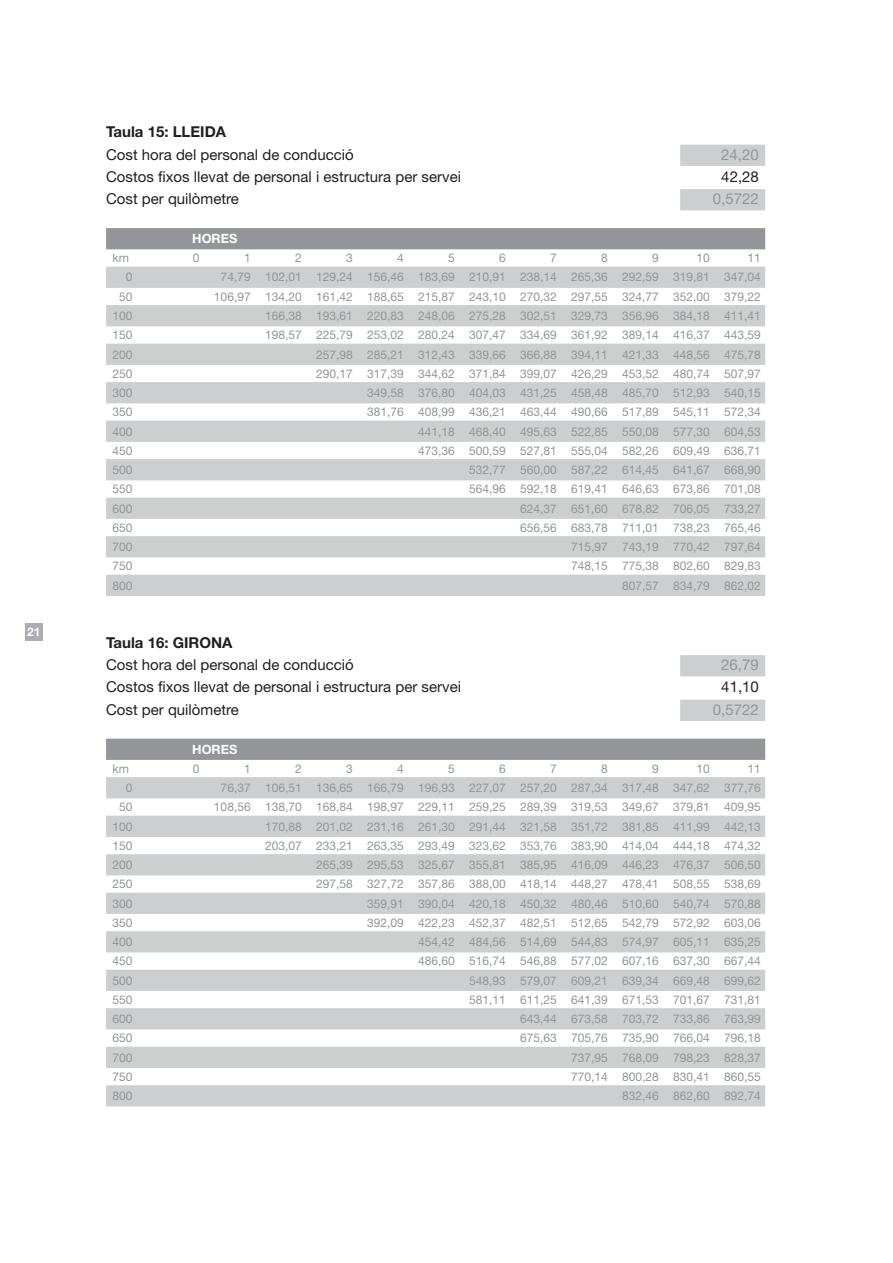
<style>
.page{position:relative;width:893px;height:1263px;background:#fff}
.page>*{position:absolute;margin:0;border:0;box-sizing:border-box;transform-origin:0 0}
.t1{font:15px "Helvetica Neue";color:#231f20}
.t2{font:700 15px "Helvetica Neue";color:#231f20}
.t3{font:15px "Helvetica Neue";color:#939598}
.t4{font:700 12.75px "Helvetica Neue";color:#fff}
.t5{font:12px "Helvetica Neue";color:#939598}
.t6{font:700 12px "Helvetica Neue";color:#fff}
</style>
<div class="page">
<div style="left:680px;top:145px;width:85px;height:21px;background:#cdced0"></div>
<div style="left:680px;top:189px;width:85px;height:21px;background:#cdced0"></div>
<div style="left:106px;top:228px;width:659px;height:21px;background:#939598"></div>
<div style="left:106px;top:267px;width:659px;height:21px;background:#cdced0"></div>
<div style="left:106px;top:305px;width:659px;height:21px;background:#cdced0"></div>
<div style="left:106px;top:344px;width:659px;height:21px;background:#cdced0"></div>
<div style="left:106px;top:382px;width:659px;height:21px;background:#cdced0"></div>
<div style="left:106px;top:421px;width:659px;height:21px;background:#cdced0"></div>
<div style="left:106px;top:459px;width:659px;height:21px;background:#cdced0"></div>
<div style="left:106px;top:498px;width:659px;height:21px;background:#cdced0"></div>
<div style="left:106px;top:536px;width:659px;height:21px;background:#cdced0"></div>
<div style="left:106px;top:575px;width:659px;height:21px;background:#cdced0"></div>
<div style="left:680px;top:655px;width:85px;height:21px;background:#cdced0"></div>
<div style="left:680px;top:700px;width:85px;height:21px;background:#cdced0"></div>
<div style="left:106px;top:739px;width:659px;height:21px;background:#939598"></div>
<div style="left:106px;top:777px;width:659px;height:21px;background:#cdced0"></div>
<div style="left:106px;top:816px;width:659px;height:21px;background:#cdced0"></div>
<div style="left:106px;top:854px;width:659px;height:21px;background:#cdced0"></div>
<div style="left:106px;top:893px;width:659px;height:21px;background:#cdced0"></div>
<div style="left:106px;top:931px;width:659px;height:21px;background:#cdced0"></div>
<div style="left:106px;top:970px;width:659px;height:21px;background:#cdced0"></div>
<div style="left:106px;top:1008px;width:659px;height:21px;background:#cdced0"></div>
<div style="left:106px;top:1047px;width:659px;height:21px;background:#cdced0"></div>
<div style="left:106px;top:1085px;width:659px;height:21px;background:#cdced0"></div>
<div style="left:25px;top:624px;width:17px;height:17px;background:#acadb1"></div>
<p class="t6" style="left:27px;top:627px;width:15px">21</p>
<p class="t2" style="left:106px;top:127px;width:121px">Taula 15: LLEIDA</p>
<p class="t1" style="left:106px;top:149px;width:249px">Cost hora del personal de conducció</p>
<p class="t3" style="left:721px;top:149px;width:39px">24,20</p>
<p class="t1" style="left:106px;top:171px;width:356px">Costos fixos llevat de personal i estructura per servei</p>
<p class="t1" style="left:721px;top:171px;width:39px">42,28</p>
<p class="t1" style="left:106px;top:193px;width:134px">Cost per quilòmetre</p>
<p class="t3" style="left:713px;top:193px;width:47px">0,5722</p>
<p class="t4" style="left:192px;top:234px;width:47px">HORES</p>
<p class="t5" style="left:112px;top:254px;width:18px">km</p>
<p class="t5" style="left:193px;top:254px;width:8px">0</p>
<p class="t5" style="left:244px;top:254px;width:8px">1</p>
<p class="t5" style="left:295px;top:254px;width:8px">2</p>
<p class="t5" style="left:346px;top:254px;width:8px">3</p>
<p class="t5" style="left:397px;top:254px;width:8px">4</p>
<p class="t5" style="left:448px;top:254px;width:8px">5</p>
<p class="t5" style="left:499px;top:254px;width:8px">6</p>
<p class="t5" style="left:550px;top:254px;width:8px">7</p>
<p class="t5" style="left:601px;top:254px;width:8px">8</p>
<p class="t5" style="left:652px;top:254px;width:8px">9</p>
<p class="t5" style="left:697px;top:254px;width:15px">10</p>
<p class="t5" style="left:748px;top:254px;width:15px">11</p>
<p class="t5" style="left:126px;top:273px;width:8px">0</p>
<p class="t5" style="left:221px;top:273px;width:542px">74,79 102,01 129,24 156,46 183,69 210,91 238,14 265,36 292,59 319,81 347,04</p>
<p class="t5" style="left:119px;top:292px;width:15px">50</p>
<p class="t5" style="left:214px;top:292px;width:548px">106,97 134,20 161,42 188,65 215,87 243,10 270,32 297,55 324,77 352,00 379,22</p>
<p class="t5" style="left:112px;top:311px;width:22px">100</p>
<p class="t5" style="left:265px;top:311px;width:497px">166,38 193,61 220,83 248,06 275,28 302,51 329,73 356,96 384,18 411,41</p>
<p class="t5" style="left:112px;top:331px;width:22px">150</p>
<p class="t5" style="left:265px;top:331px;width:497px">198,57 225,79 253,02 280,24 307,47 334,69 361,92 389,14 416,37 443,59</p>
<p class="t5" style="left:112px;top:350px;width:22px">200</p>
<p class="t5" style="left:316px;top:350px;width:446px">257,98 285,21 312,43 339,66 366,88 394,11 421,33 448,56 475,78</p>
<p class="t5" style="left:112px;top:369px;width:22px">250</p>
<p class="t5" style="left:316px;top:369px;width:446px">290,17 317,39 344,62 371,84 399,07 426,29 453,52 480,74 507,97</p>
<p class="t5" style="left:112px;top:388px;width:22px">300</p>
<p class="t5" style="left:367px;top:388px;width:395px">349,58 376,80 404,03 431,25 458,48 485,70 512,93 540,15</p>
<p class="t5" style="left:112px;top:408px;width:22px">350</p>
<p class="t5" style="left:367px;top:408px;width:395px">381,76 408,99 436,21 463,44 490,66 517,89 545,11 572,34</p>
<p class="t5" style="left:112px;top:427px;width:22px">400</p>
<p class="t5" style="left:418px;top:427px;width:344px">441,18 468,40 495,63 522,85 550,08 577,30 604,53</p>
<p class="t5" style="left:112px;top:446px;width:22px">450</p>
<p class="t5" style="left:418px;top:446px;width:344px">473,36 500,59 527,81 555,04 582,26 609,49 636,71</p>
<p class="t5" style="left:112px;top:465px;width:22px">500</p>
<p class="t5" style="left:469px;top:465px;width:293px">532,77 560,00 587,22 614,45 641,67 668,90</p>
<p class="t5" style="left:112px;top:485px;width:22px">550</p>
<p class="t5" style="left:469px;top:485px;width:293px">564,96 592,18 619,41 646,63 673,86 701,08</p>
<p class="t5" style="left:112px;top:504px;width:22px">600</p>
<p class="t5" style="left:520px;top:504px;width:242px">624,37 651,60 678,82 706,05 733,27</p>
<p class="t5" style="left:112px;top:523px;width:22px">650</p>
<p class="t5" style="left:520px;top:523px;width:242px">656,56 683,78 711,01 738,23 765,46</p>
<p class="t5" style="left:112px;top:542px;width:22px">700</p>
<p class="t5" style="left:571px;top:542px;width:191px">715,97 743,19 770,42 797,64</p>
<p class="t5" style="left:112px;top:562px;width:22px">750</p>
<p class="t5" style="left:571px;top:562px;width:191px">748,15 775,38 802,60 829,83</p>
<p class="t5" style="left:112px;top:581px;width:22px">800</p>
<p class="t5" style="left:622px;top:581px;width:140px">807,57 834,79 862,02</p>
<p class="t2" style="left:106px;top:637px;width:128px">Taula 16: GIRONA</p>
<p class="t1" style="left:106px;top:659px;width:249px">Cost hora del personal de conducció</p>
<p class="t3" style="left:721px;top:659px;width:39px">26,79</p>
<p class="t1" style="left:106px;top:682px;width:356px">Costos fixos llevat de personal i estructura per servei</p>
<p class="t1" style="left:721px;top:682px;width:39px">41,10</p>
<p class="t1" style="left:106px;top:704px;width:134px">Cost per quilòmetre</p>
<p class="t3" style="left:713px;top:704px;width:47px">0,5722</p>
<p class="t4" style="left:192px;top:744px;width:47px">HORES</p>
<p class="t5" style="left:112px;top:764px;width:18px">km</p>
<p class="t5" style="left:193px;top:764px;width:8px">0</p>
<p class="t5" style="left:244px;top:764px;width:8px">1</p>
<p class="t5" style="left:295px;top:764px;width:8px">2</p>
<p class="t5" style="left:346px;top:764px;width:8px">3</p>
<p class="t5" style="left:397px;top:764px;width:8px">4</p>
<p class="t5" style="left:448px;top:764px;width:8px">5</p>
<p class="t5" style="left:499px;top:764px;width:8px">6</p>
<p class="t5" style="left:550px;top:764px;width:8px">7</p>
<p class="t5" style="left:601px;top:764px;width:8px">8</p>
<p class="t5" style="left:652px;top:764px;width:8px">9</p>
<p class="t5" style="left:697px;top:764px;width:15px">10</p>
<p class="t5" style="left:748px;top:764px;width:15px">11</p>
<p class="t5" style="left:126px;top:783px;width:8px">0</p>
<p class="t5" style="left:221px;top:783px;width:542px">76,37 106,51 136,65 166,79 196,93 227,07 257,20 287,34 317,48 347,62 377,76</p>
<p class="t5" style="left:119px;top:803px;width:15px">50</p>
<p class="t5" style="left:214px;top:803px;width:548px">108,56 138,70 168,84 198,97 229,11 259,25 289,39 319,53 349,67 379,81 409,95</p>
<p class="t5" style="left:112px;top:822px;width:22px">100</p>
<p class="t5" style="left:265px;top:822px;width:497px">170,88 201,02 231,16 261,30 291,44 321,58 351,72 381,85 411,99 442,13</p>
<p class="t5" style="left:112px;top:841px;width:22px">150</p>
<p class="t5" style="left:265px;top:841px;width:497px">203,07 233,21 263,35 293,49 323,62 353,76 383,90 414,04 444,18 474,32</p>
<p class="t5" style="left:112px;top:860px;width:22px">200</p>
<p class="t5" style="left:316px;top:860px;width:446px">265,39 295,53 325,67 355,81 385,95 416,09 446,23 476,37 506,50</p>
<p class="t5" style="left:112px;top:880px;width:22px">250</p>
<p class="t5" style="left:316px;top:880px;width:446px">297,58 327,72 357,86 388,00 418,14 448,27 478,41 508,55 538,69</p>
<p class="t5" style="left:112px;top:899px;width:22px">300</p>
<p class="t5" style="left:367px;top:899px;width:395px">359,91 390,04 420,18 450,32 480,46 510,60 540,74 570,88</p>
<p class="t5" style="left:112px;top:918px;width:22px">350</p>
<p class="t5" style="left:367px;top:918px;width:395px">392,09 422,23 452,37 482,51 512,65 542,79 572,92 603,06</p>
<p class="t5" style="left:112px;top:937px;width:22px">400</p>
<p class="t5" style="left:418px;top:937px;width:344px">454,42 484,56 514,69 544,83 574,97 605,11 635,25</p>
<p class="t5" style="left:112px;top:957px;width:22px">450</p>
<p class="t5" style="left:418px;top:957px;width:344px">486,60 516,74 546,88 577,02 607,16 637,30 667,44</p>
<p class="t5" style="left:112px;top:976px;width:22px">500</p>
<p class="t5" style="left:469px;top:976px;width:293px">548,93 579,07 609,21 639,34 669,48 699,62</p>
<p class="t5" style="left:112px;top:995px;width:22px">550</p>
<p class="t5" style="left:469px;top:995px;width:293px">581,11 611,25 641,39 671,53 701,67 731,81</p>
<p class="t5" style="left:112px;top:1014px;width:22px">600</p>
<p class="t5" style="left:520px;top:1014px;width:242px">643,44 673,58 703,72 733,86 763,99</p>
<p class="t5" style="left:112px;top:1034px;width:22px">650</p>
<p class="t5" style="left:520px;top:1034px;width:242px">675,63 705,76 735,90 766,04 796,18</p>
<p class="t5" style="left:112px;top:1053px;width:22px">700</p>
<p class="t5" style="left:571px;top:1053px;width:191px">737,95 768,09 798,23 828,37</p>
<p class="t5" style="left:112px;top:1072px;width:22px">750</p>
<p class="t5" style="left:571px;top:1072px;width:191px">770,14 800,28 830,41 860,55</p>
<p class="t5" style="left:112px;top:1091px;width:22px">800</p>
<p class="t5" style="left:622px;top:1091px;width:140px">832,46 862,60 892,74</p>
</div>
